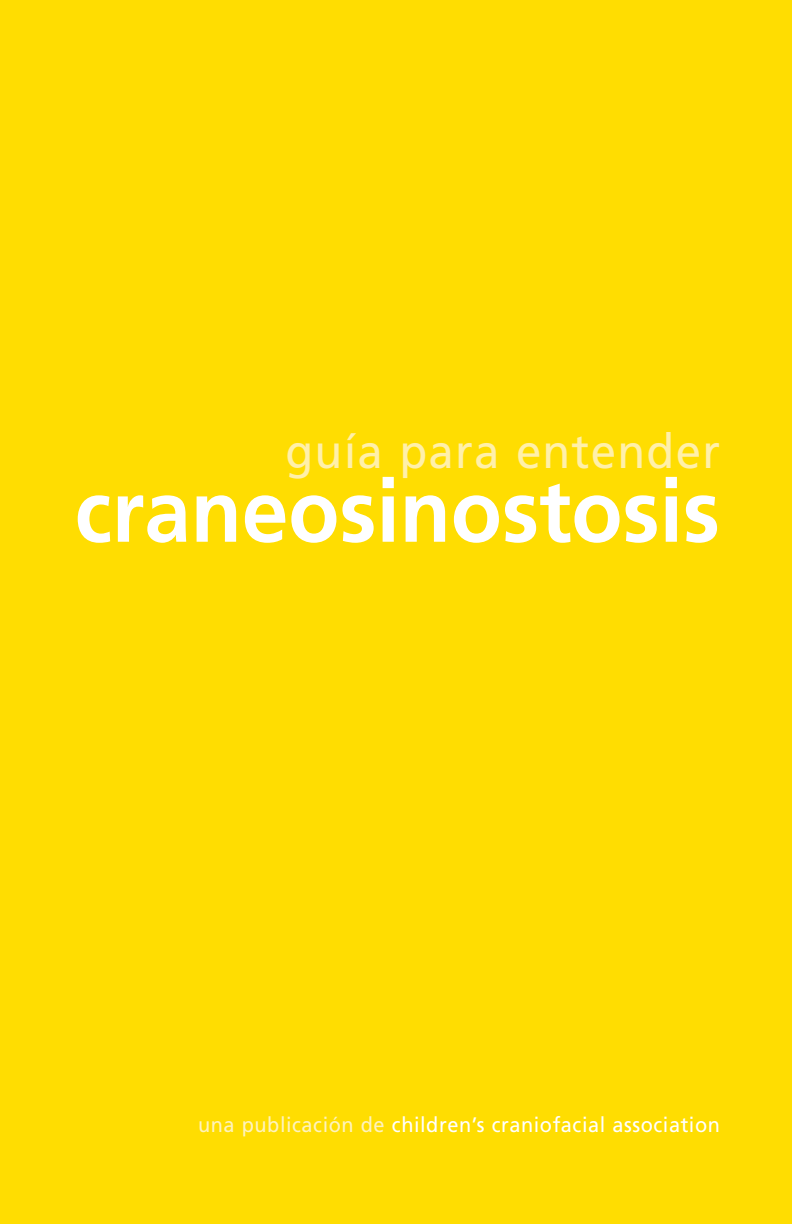
<style>
.page{position:relative;width:792px;height:1224px;background:#ffdd01}
.page>*{position:absolute;margin:0;border:0;box-sizing:border-box;transform-origin:0 0}
.t1{font:700 88px "Frutiger";color:#fff;scale:.95 1}
.t2{font:48px "Frutiger";letter-spacing:.03em;color:#fff0aa;scale:.95 1}
.t3{font:21px "Frutiger";letter-spacing:.03em;color:#fff;scale:.95 1}
.s1{color:#fef3be}
</style>
<div class="page">
<h2 class="t2" style="left:285px;top:432px;width:459px">guía para entender</h2>
<h1 class="t1" style="left:75px;top:476px;width:681px">craneosinostosis</h1>
<p class="t3" style="left:198px;top:1116px;width:551px"><span class="s1">una publicación de</span> children’s craniofacial association</p>
</div>
